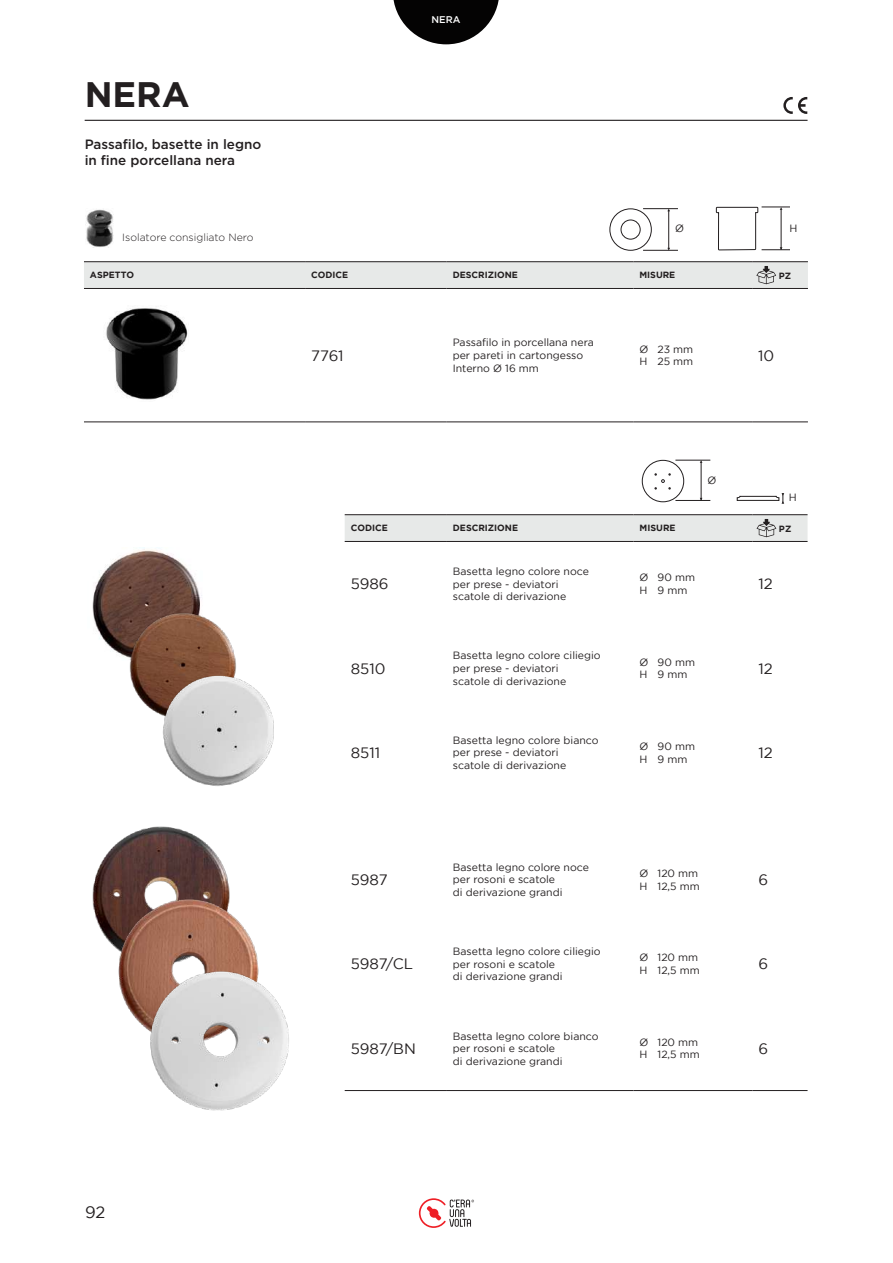
<style>
.page{position:relative;width:893px;height:1263px;background:#fff}
.page>*{position:absolute;margin:0;border:0;box-sizing:border-box;transform-origin:0 0}
.t1{font:700 35.25px "Gotham";color:#231f20}
.t2{font:16.5px "Gotham";color:#231f20}
.t3{font:15px "Gotham";color:#231f20}
.t4{font:500 13.5px/16.2px "Gotham";color:#231f20}
.t5{font:10.5px/12.6px "Gotham";color:#231f20}
.t6{font:300 10.5px "Gotham";color:#231f20}
.t7{font:500 9.75px "Gotham";color:#fff}
.t8{font:700 9px "Gotham";color:#231f20}
</style>
<div class="page">
<svg style="left:419px;top:1198px;width:55px;height:30px"></svg>
<hr style="left:85px;top:120px;width:722px;height:1px;background:#231f20">
<svg style="left:783px;top:97px;width:24px;height:17px"></svg>
<svg style="left:393px;top:0;width:106px;height:44px"></svg>
<img style="left:92px;top:547px;width:110px;height:111px">
<img style="left:92px;top:826px;width:138px;height:119px">
<img style="left:128px;top:608px;width:108px;height:105px">
<img style="left:156px;top:671px;width:118px;height:115px">
<img style="left:112px;top:896px;width:147px;height:129px">
<hr style="left:345px;top:514px;width:102px;height:1px;background:#231f20">
<hr style="left:447px;top:514px;width:187px;height:1px;background:#231f20">
<hr style="left:634px;top:514px;width:118px;height:1px;background:#231f20">
<hr style="left:752px;top:514px;width:55px;height:1px;background:#231f20">
<hr style="left:345px;top:541px;width:102px;height:1px;background:#231f20">
<hr style="left:447px;top:541px;width:187px;height:1px;background:#231f20">
<hr style="left:634px;top:541px;width:118px;height:1px;background:#231f20">
<hr style="left:752px;top:541px;width:55px;height:1px;background:#231f20">
<hr style="left:345px;top:1090px;width:102px;height:1px;background:#231f20">
<hr style="left:447px;top:1090px;width:187px;height:1px;background:#231f20">
<hr style="left:634px;top:1090px;width:118px;height:1px;background:#231f20">
<hr style="left:752px;top:1090px;width:55px;height:1px;background:#231f20">
<div style="left:345px;top:515px;width:462px;height:26px;background:#e7e9e8"></div>
<img style="left:142px;top:971px;width:147px;height:140px">
<div style="left:642px;top:460px;width:42px;height:42px;border:1px solid #231f20;border-radius:50%"></div>
<hr style="left:701px;top:462px;width:1px;height:39px;background:#231f20">
<hr style="left:675px;top:460px;width:35px;height:1px;background:#231f20">
<hr style="left:675px;top:500px;width:35px;height:1px;background:#231f20">
<svg style="left:655px;top:474px;width:15px;height:15px"></svg>
<svg style="left:737px;top:493px;width:47px;height:11px"></svg>
<hr style="left:84px;top:261px;width:221px;height:1px;background:#231f20">
<hr style="left:305px;top:261px;width:142px;height:1px;background:#231f20">
<hr style="left:447px;top:261px;width:186px;height:1px;background:#231f20">
<hr style="left:633px;top:261px;width:119px;height:1px;background:#231f20">
<hr style="left:752px;top:261px;width:56px;height:1px;background:#231f20">
<hr style="left:305px;top:288px;width:142px;height:1px;background:#231f20">
<hr style="left:447px;top:288px;width:186px;height:1px;background:#231f20">
<hr style="left:633px;top:288px;width:119px;height:1px;background:#231f20">
<hr style="left:752px;top:288px;width:56px;height:1px;background:#231f20">
<hr style="left:305px;top:421px;width:142px;height:1px;background:#231f20">
<hr style="left:447px;top:421px;width:186px;height:1px;background:#231f20">
<hr style="left:633px;top:421px;width:119px;height:1px;background:#231f20">
<hr style="left:752px;top:421px;width:56px;height:1px;background:#231f20">
<hr style="left:84px;top:288px;width:221px;height:1px;background:#231f20">
<hr style="left:84px;top:421px;width:221px;height:1px;background:#231f20">
<div style="left:84px;top:262px;width:724px;height:26px;background:#e7e9e8"></div>
<div style="left:610px;top:209px;width:42px;height:42px;border:1px solid #231f20;border-radius:50%"></div>
<hr style="left:668px;top:211px;width:1px;height:38px;background:#231f20">
<hr style="left:643px;top:208px;width:35px;height:1px;background:#231f20">
<div style="left:621px;top:220px;width:19px;height:19px;border:1px solid #231f20;border-radius:50%"></div>
<hr style="left:643px;top:250px;width:35px;height:1px;background:#231f20">
<svg style="left:716px;top:207px;width:74px;height:43px"></svg>
<img style="left:106px;top:308px;width:82px;height:92px">
<img style="left:86px;top:209px;width:28px;height:38px">
<h1 class="t1" style="left:85px;top:74px;width:107px">NERA</h1>
<p class="t4" style="left:85px;top:135px;width:178px">Passafilo, basette in legno in fine porcellana nera</p>
<p class="t6" style="left:122px;top:231px;width:133px">Isolatore consigliato Nero</p>
<p class="t7" style="left:432px;top:14px;width:30px">NERA</p>
<p class="t5" style="left:675px;top:222px;width:10px">Ø</p>
<p class="t5" style="left:789px;top:222px;width:9px">H</p>
<p class="t8" style="left:90px;top:270px;width:46px">ASPETTO</p>
<p class="t8" style="left:311px;top:270px;width:39px">CODICE</p>
<p class="t8" style="left:453px;top:270px;width:67px">DESCRIZIONE</p>
<p class="t8" style="left:639px;top:270px;width:37px">MISURE</p>
<p class="t8" style="left:779px;top:271px;width:14px">PZ</p>
<h3 class="t3" style="left:311px;top:347px;width:34px">7761</h3>
<p class="t5" style="left:453px;top:336px;width:143px">Passafilo in porcellana nera per pareti in cartongesso<br>Interno Ø 16 mm</p>
<p class="t5" style="left:639px;top:343px;width:55px">Ø 23 mm<br>H 25 mm</p>
<h3 class="t3" style="left:758px;top:347px;width:18px">10</h3>
<p class="t5" style="left:707px;top:473px;width:10px">Ø</p>
<p class="t5" style="left:789px;top:491px;width:9px">H</p>
<p class="t8" style="left:351px;top:523px;width:39px">CODICE</p>
<p class="t8" style="left:453px;top:523px;width:67px">DESCRIZIONE</p>
<p class="t8" style="left:640px;top:523px;width:37px">MISURE</p>
<p class="t8" style="left:779px;top:524px;width:14px">PZ</p>
<h3 class="t3" style="left:351px;top:575px;width:39px">5986</h3>
<p class="t5" style="left:453px;top:565px;width:138px">Basetta legno colore noce per prese - deviatori scatole di derivazione</p>
<p class="t5" style="left:640px;top:571px;width:57px">Ø 90 mm<br>H 9 mm</p>
<h3 class="t3" style="left:758px;top:575px;width:16px">12</h3>
<h3 class="t3" style="left:351px;top:660px;width:36px">8510</h3>
<p class="t5" style="left:453px;top:649px;width:149px">Basetta legno colore ciliegio per prese - deviatori<br>scatole di derivazione</p>
<p class="t5" style="left:640px;top:655px;width:57px">Ø 90 mm<br>H 9 mm</p>
<h3 class="t3" style="left:758px;top:660px;width:16px">12</h3>
<h3 class="t3" style="left:351px;top:744px;width:31px">8511</h3>
<p class="t5" style="left:453px;top:733px;width:147px">Basetta legno colore bianco per prese - deviatori<br>scatole di derivazione</p>
<p class="t5" style="left:640px;top:740px;width:57px">Ø 90 mm<br>H 9 mm</p>
<h3 class="t3" style="left:758px;top:744px;width:16px">12</h3>
<h3 class="t3" style="left:351px;top:871px;width:39px">5987</h3>
<p class="t5" style="left:453px;top:860px;width:138px">Basetta legno colore noce per rosoni e scatole<br>di derivazione grandi</p>
<p class="t5" style="left:640px;top:867px;width:62px">Ø 120 mm<br>H 12,5 mm</p>
<h3 class="t3" style="left:758px;top:871px;width:11px">6</h3>
<h3 class="t3" style="left:351px;top:956px;width:64px">5987/CL</h3>
<p class="t5" style="left:453px;top:945px;width:149px">Basetta legno colore ciliegio per rosoni e scatole<br>di derivazione grandi</p>
<p class="t5" style="left:640px;top:951px;width:62px">Ø 120 mm<br>H 12,5 mm</p>
<h3 class="t3" style="left:758px;top:956px;width:11px">6</h3>
<h2 class="t2" style="left:85px;top:1203px;width:22px">92</h2>
<h3 class="t3" style="left:351px;top:1040px;width:67px">5987/BN</h3>
<p class="t5" style="left:453px;top:1029px;width:147px">Basetta legno colore bianco per rosoni e scatole<br>di derivazione grandi</p>
<p class="t5" style="left:640px;top:1036px;width:62px">Ø 120 mm<br>H 12,5 mm</p>
<h3 class="t3" style="left:758px;top:1040px;width:11px">6</h3>
</div>
